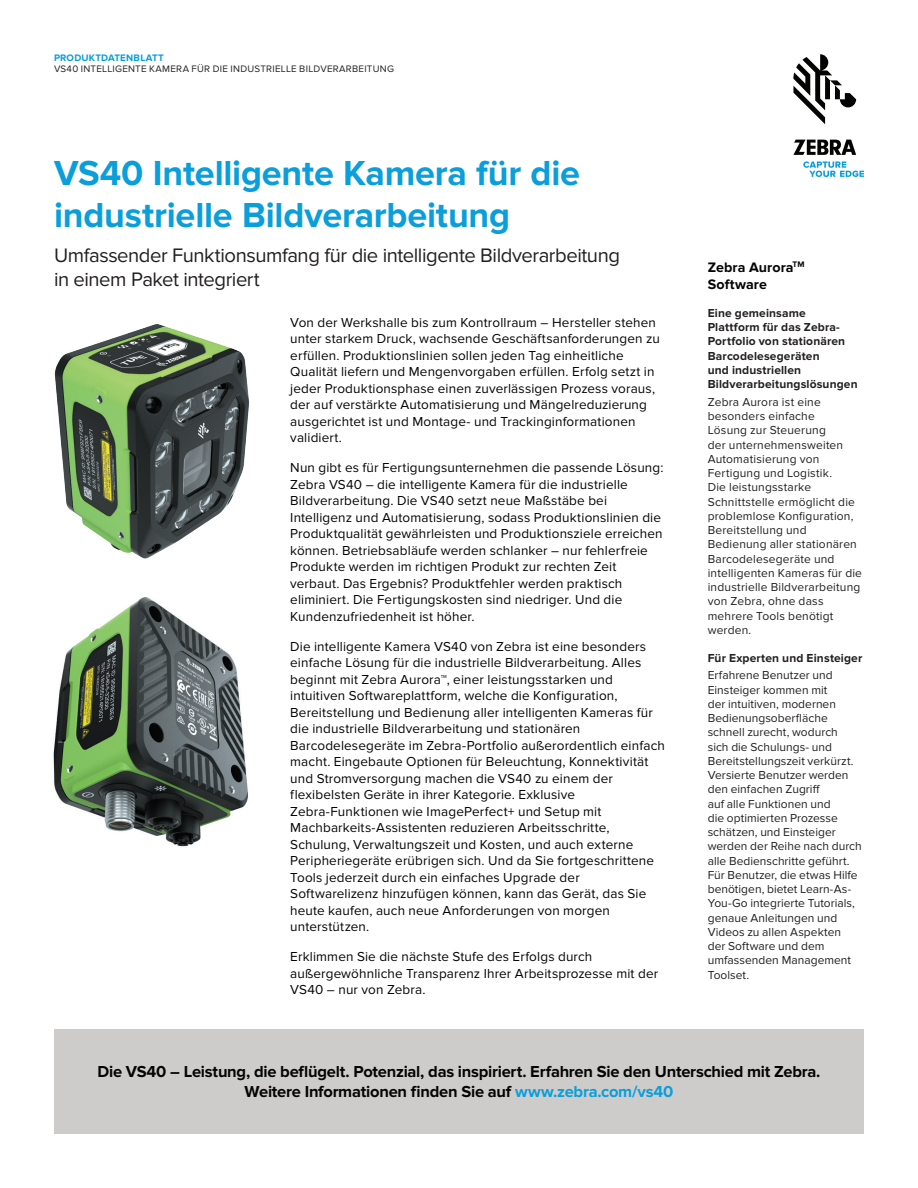
<style>
.page{position:relative;width:918px;height:1188px;background:#fff}
.page>*{position:absolute;margin:0;border:0;box-sizing:border-box;transform-origin:0 0}
.Heading-1-Cover{font:700 36px/42px "Proxima Nova";letter-spacing:-.01em;color:#0a9edb}
.Subhead-1-Cover{font:20.25px/24px "Proxima Nova";letter-spacing:-.02em;color:#231f20}
.CTA-Call_To_Action{font:700 16.5px "Proxima Nova";letter-spacing:-.015em;color:#040503}
.Heading_Color-Sideba{font:700 14.25px/17.2px "Proxima Nova";letter-spacing:.005em;color:#040503}
.Introduction-Cover{font:13.5px/16.5px "Proxima Nova";letter-spacing:.01em;color:#040503}
.Body{font:12px/14.2px "Proxima Nova";letter-spacing:.005em;color:#231f20}
.Heading-3_Interior_B{font:700 12px/14.2px "Proxima Nova";letter-spacing:.01em;color:#231f20}
.Zebra_Product_Descri{font:9.75px "Proxima Nova";letter-spacing:.03em;color:#231f20}
.Collateral_Type{font:700 9.75px "Proxima Nova";letter-spacing:.02em;color:#0a9edb}
.s1{color:#0a9edb}
</style>
<div class="page">
<img style="left:54px;top:324px;width:195px;height:235px">
<img style="left:53px;top:597px;width:195px;height:250px">
<svg style="left:793px;top:54px;width:63px;height:70px"></svg>
<svg style="left:793px;top:140px;width:63px;height:15px"></svg>
<svg style="left:803px;top:161px;width:61px;height:16px"></svg>
<div style="left:54px;top:1029px;width:810px;height:105px;background:#ceccca"></div>
<p class="Collateral_Type" style="left:54px;top:52px;width:111px">PRODUKTDATENBLATT</p>
<p class="Zebra_Product_Descri" style="left:54px;top:63px;width:342px">VS40 INTELLIGENTE KAMERA FÜR DIE INDUSTRIELLE BILDVERARBEITUNG</p>
<p class="Heading-1-Cover" style="left:54px;top:153px;width:528px">VS40 Intelligente Kamera für die industrielle Bildverarbeitung</p>
<p class="Subhead-1-Cover" style="left:54px;top:244px;width:568px">Umfassender Funktionsumfang für die intelligente Bildverarbeitung in einem Paket integriert</p>
<p class="Introduction-Cover" style="left:290px;top:314px;width:371px">Von der Werkshalle bis zum Kontrollraum – Hersteller stehen unter starkem Druck, wachsende Geschäftsanforderungen zu erfüllen. Produktionslinien sollen jeden Tag einheitliche Qualität liefern und Mengenvorgaben erfüllen. Erfolg setzt in jeder Produktionsphase einen zuverlässigen Prozess voraus, der auf verstärkte Automatisierung und Mängelreduzierung ausgerichtet ist und Montage- und Trackinginformationen validiert.</p>
<p class="Introduction-Cover" style="left:290px;top:459px;width:375px">Nun gibt es für Fertigungsunternehmen die passende Lösung:<br>Zebra VS40 – die intelligente Kamera für die industrielle Bildverarbeitung. Die VS40 setzt neue Maßstäbe bei Intelligenz und Automatisierung, sodass Produktionslinien die Produktqualität gewährleisten und Produktionsziele erreichen können. Betriebsabläufe werden schlanker – nur fehlerfreie Produkte werden im richtigen Produkt zur rechten Zeit verbaut. Das Ergebnis? Produktfehler werden praktisch eliminiert. Die Fertigungskosten sind niedriger. Und die Kundenzufriedenheit ist höher.</p>
<p class="Introduction-Cover" style="left:290px;top:638px;width:376px">Die intelligente Kamera VS40 von Zebra ist eine besonders einfache Lösung für die industrielle Bildverarbeitung. Alles beginnt mit Zebra Aurora™, einer leistungsstarken und intuitiven Softwareplattform, welche die Konfiguration, Bereitstellung und Bedienung aller intelligenten Kameras für die industrielle Bildverarbeitung und stationären Barcodelesegeräte im Zebra-Portfolio außerordentlich einfach macht. Eingebaute Optionen für Beleuchtung, Konnektivität und Stromversorgung machen die VS40 zu einem der flexibelsten Geräte in ihrer Kategorie. Exklusive Zebra-Funktionen wie ImagePerfect+ und Setup mit Machbarkeits-Assistenten reduzieren Arbeitsschritte, Schulung, Verwaltungszeit und Kosten, und auch externe Peripheriegeräte erübrigen sich. Und da Sie fortgeschrittene Tools jederzeit durch ein einfaches Upgrade der Softwarelizenz hinzufügen können, kann das Gerät, das Sie heute kaufen, auch neue Anforderungen von morgen unterstützen.</p>
<p class="Introduction-Cover" style="left:290px;top:948px;width:369px">Erklimmen Sie die nächste Stufe des Erfolgs durch außergewöhnliche Transparenz Ihrer Arbeitsprozesse mit der<br>VS40 – nur von Zebra.</p>
<p class="Heading_Color-Sideba" style="left:708px;top:259px;width:98px">Zebra Aurora<sup>TM<br></sup>Software</p>
<p class="Heading-3_Interior_B" style="left:708px;top:306px;width:151px">Eine gemeinsame<br>Plattform für das Zebra-<br>Portfolio von stationären<br>Barcodelesegeräten<br>und industriellen<br>Bildverarbeitungslösungen</p>
<p class="Body" style="left:708px;top:395px;width:156px">Zebra Aurora ist eine besonders einfache<br>Lösung zur Steuerung<br>der unternehmensweiten<br>Automatisierung von<br>Fertigung und Logistik.<br>Die leistungsstarke<br>Schnittstelle ermöglicht die problemlose Konfiguration,<br>Bereitstellung und<br>Bedienung aller stationären<br>Barcodelesegeräte und intelligenten Kameras für die industrielle Bildverarbeitung von Zebra, ohne dass mehrere Tools benötigt werden.</p>
<p class="Heading-3_Interior_B" style="left:708px;top:651px;width:156px">Für Experten und Einsteiger</p>
<p class="Body" style="left:708px;top:668px;width:156px">Erfahrene Benutzer und<br>Einsteiger kommen mit<br>der intuitiven, modernen<br>Bedienungsoberfläche schnell zurecht, wodurch<br>sich die Schulungs- und<br>Bereitstellungszeit verkürzt.<br>Versierte Benutzer werden den einfachen Zugriff<br>auf alle Funktionen und<br>die optimierten Prozesse schätzen, und Einsteiger werden der Reihe nach durch alle Bedienschritte geführt.<br>Für Benutzer, die etwas Hilfe benötigen, bietet Learn-As-<br>You-Go integrierte Tutorials, genaue Anleitungen und<br>Videos zu allen Aspekten<br>der Software und dem umfassenden Management<br>Toolset.</p>
<p class="CTA-Call_To_Action" style="left:97px;top:1062px;width:725px">Die VS40 – Leistung, die beflügelt. Potenzial, das inspiriert. Erfahren Sie den Unterschied mit Zebra.</p>
<p class="CTA-Call_To_Action" style="left:245px;top:1082px;width:430px">Weitere Informationen finden Sie auf <span class="s1">www.zebra.com/vs40</span></p>
</div>
